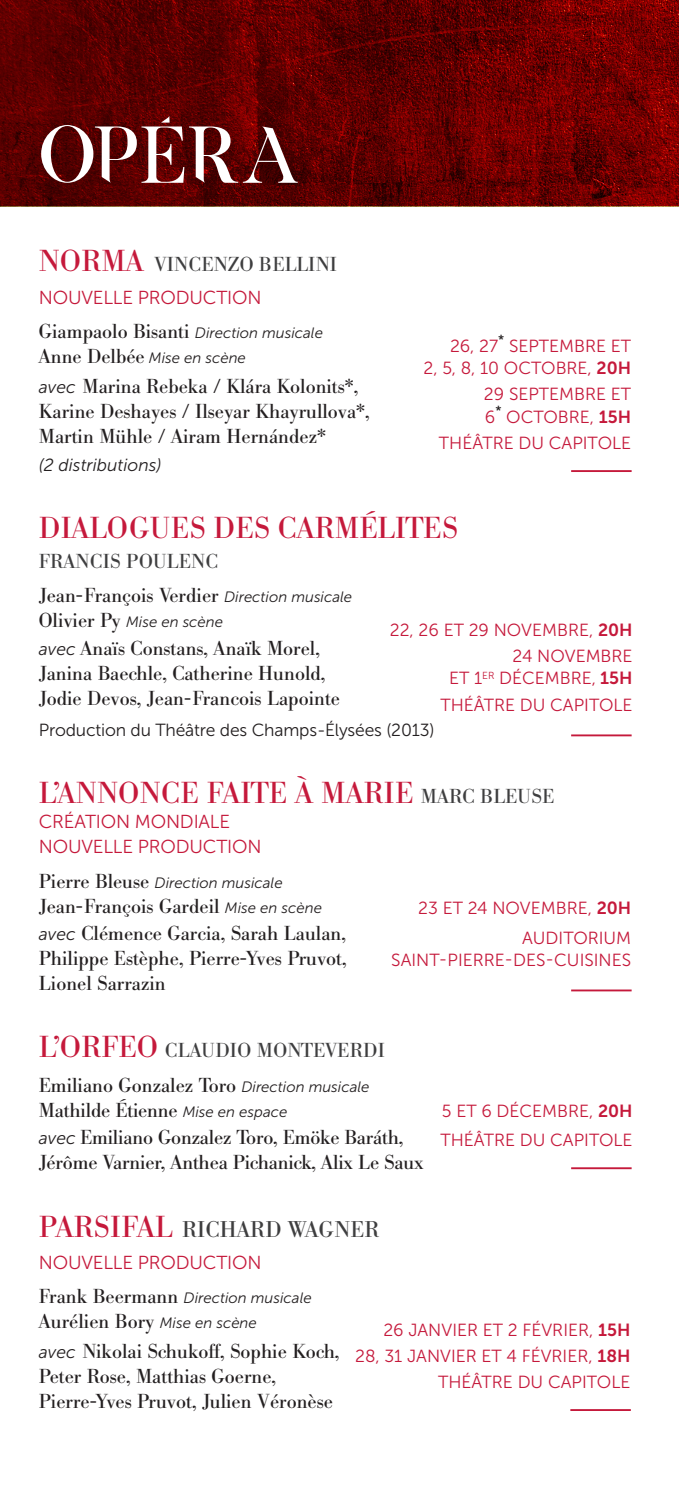
<style>
.page{position:relative;width:679px;height:1490px;background:#fff}
.page>*{position:absolute;margin:0;border:0;box-sizing:border-box;transform-origin:0 0}
.t1{font:77px "Exodus Display Sa";color:#fff}
.t2{font:30px "Bodoni BE";letter-spacing:.02em;color:#c5193b}
.t3{font:22.5px "Bodoni BE";letter-spacing:.02em;color:#3e3e3f}
.t4{font:20px/25px "Bodoni BE";color:#231f20}
.t5{font:20px "Bodoni BE";letter-spacing:.02em;color:#3e3e3f}
.t6{font:18.75px/25px "Museo Sans 300";letter-spacing:-.01em;color:#c5193b}
.t7{font:17.5px/26px "Museo Sans 300";color:#c5193b;text-align:right}
.t8{font:17.5px "Museo Sans 300";letter-spacing:-.01em;color:#231f20}
.t9{font:italic 17.5px "Museo Sans 300";color:#231f20}
.t10{font:italic 15px/25px "Museo Sans 300";color:#231f20}
.s1{font-size:30px;color:#c5193b}
.s2{font-family:"Bodoni BE";font-style:normal;font-size:20px}
.s3{font-family:"Museo Sans 300";font-style:italic;font-size:17.5px}
.s4{color:#3e3e3f}
.s5{font-family:"Museo Sans 300";font-style:italic;font-size:15px}
.s6{font-size:20px;color:#3e3e3f}
.s7{font-family:"Museo Sans 700"}
</style>
<div class="page">
<svg style="left:0;top:0;width:678px;height:206px;background:#600000"></svg>
<svg style="left:161px;top:116px;width:8px;height:7px"></svg>
<hr style="left:570px;top:470px;width:61px;height:2px;background:#c5193b">
<hr style="left:570px;top:734px;width:61px;height:2px;background:#c5193b">
<hr style="left:570px;top:989px;width:61px;height:2px;background:#c5193b">
<hr style="left:570px;top:1167px;width:61px;height:2px;background:#c5193b">
<hr style="left:570px;top:1408px;width:60px;height:2px;background:#c5193b">
<h1 class="t1" style="left:39px;top:109px;width:262px">OPERA</h1>
<p class="t5" style="left:39px;top:253px;width:299px"><span class="s1">NORMA</span> VINCENZO BELLINI</p>
<p class="t6" style="left:39px;top:285px;width:224px">NOUVELLE PRODUCTION</p>
<p class="t10" style="left:39px;top:320px;width:285px"><span class="s2">Giampaolo Bisanti</span> Direction musicale<br><span class="s2">Anne Delbée</span> Mise en scène</p>
<p class="t4" style="left:39px;top:374px;width:332px"><span class="s3">avec</span> Marina Rebeka / Klára Kolonits*,<br>Karine Deshayes / Ilseyar Khayrullova*,<br>Martin Mühle / Airam Hernández*</p>
<p class="t9" style="left:39px;top:455px;width:124px">(2 distributions)</p>
<h2 class="t2" style="left:39px;top:510px;width:420px">DIALOGUES DES CARMÉLITES</h2>
<p class="t4" style="left:39px;top:544px;width:314px;line-height:34.5px"><span class="s4">FRANCIS POULENC<br></span>Jean-François Verdier <span class="s5">Direction musicale</span></p>
<p class="t10" style="left:39px;top:610px;width:186px"><span class="s2">Olivier Py</span> Mise en scène</p>
<p class="t4" style="left:39px;top:636px;width:302px"><span class="s3">avec</span> Anaïs Constans, Anaïk Morel,<br>Janina Baechle, Catherine Hunold,<br>Jodie Devos, Jean-Francois Lapointe</p>
<p class="t8" style="left:39px;top:720px;width:397px">Production du Théâtre des Champs-Élysées (2013)</p>
<h2 class="t2" style="left:39px;top:775px;width:516px">L’ANNONCE FAITE À MARIE <span class="s6">MARC BLEUSE</span></h2>
<p class="t6" style="left:39px;top:809px;width:224px">CRÉATION MONDIALE<br>NOUVELLE PRODUCTION</p>
<p class="t10" style="left:39px;top:870px;width:245px"><span class="s2">Pierre Bleuse</span> Direction musicale</p>
<p class="t4" style="left:39px;top:892px;width:308px;line-height:27.5px">Jean-François Gardeil <span class="s5">Mise en scène </span><span class="s3">avec</span> Clémence Garcia, Sarah Laulan,</p>
<p class="t4" style="left:39px;top:946px;width:309px">Philippe Estèphe, Pierre-Yves Pruvot,<br>Lionel Sarrazin</p>
<p class="t7" style="left:423px;top:334px;width:209px;line-height:22.5px">26, 27<sup>*</sup> SEPTEMBRE ET<br>2, 5, 8, 10 OCTOBRE, <span class="s7">20H</span></p>
<p class="t7" style="left:483px;top:383px;width:149px;line-height:22.5px;text-align:left">29 SEPTEMBRE ET<br>6<sup>*</sup> OCTOBRE, <span class="s7">15H</span></p>
<p class="t7" style="left:438px;top:430px;width:193px">THÉÂTRE DU CAPITOLE</p>
<p class="t7" style="left:389px;top:617px;width:244px">22, 26 ET 29 NOVEMBRE, <span class="s7">20H<br></span>24 NOVEMBRE</p>
<p class="t7" style="left:440px;top:665px;width:193px;text-align:center">ET 1<sup>ER</sup> DÉCEMBRE, <span class="s7">15H<br></span>THÉÂTRE DU CAPITOLE</p>
<p class="t7" style="left:418px;top:893px;width:214px;line-height:29.5px">23 ET 24 NOVEMBRE, <span class="s7">20H<br></span>AUDITORIUM</p>
<p class="t7" style="left:391px;top:947px;width:241px">SAINT-PIERRE-DES-CUISINES</p>
<p class="t4" style="left:39px;top:1033px;width:347px;line-height:34.5px"><span class="s1">L’ORFEO</span> <span class="s4">CLAUDIO MONTEVERDI<br></span>Emiliano Gonzalez Toro <span class="s5">Direction musicale</span></p>
<p class="t4" style="left:39px;top:1096px;width:366px;line-height:27.5px">Mathilde Étienne <span class="s5">Mise en espace<br></span><span class="s3">avec</span> Emiliano Gonzalez Toro, Emöke Baráth,</p>
<p class="t4" style="left:39px;top:1150px;width:386px">Jérôme Varnier, Anthea Pichanick, Alix Le Saux</p>
<p class="t7" style="left:440px;top:1095px;width:193px;line-height:29.5px;text-align:left">5 ET 6 DÉCEMBRE, <span class="s7">20H<br></span>THÉÂTRE DU CAPITOLE</p>
<p class="t3" style="left:39px;top:1215px;width:341px"><span class="s1">PARSIFAL</span> RICHARD WAGNER</p>
<p class="t6" style="left:39px;top:1249px;width:224px">NOUVELLE PRODUCTION</p>
<p class="t10" style="left:39px;top:1285px;width:274px"><span class="s2">Frank Beermann</span> Direction musicale</p>
<p class="t4" style="left:39px;top:1306px;width:302px;line-height:30px">Aurélien Bory <span class="s5">Mise en scène<br></span><span class="s3">avec</span> Nikolai Schukoff, Sophie Koch,</p>
<p class="t4" style="left:39px;top:1364px;width:295px">Peter Rose, Matthias Goerne,<br>Pierre-Yves Pruvot, Julien Véronèse</p>
<p class="t7" style="left:355px;top:1316px;width:276px">26 JANVIER ET 2 FÉVRIER, <span class="s7">15H<br></span>28, 31 JANVIER ET 4 FÉVRIER, <span class="s7">18H<br></span>THÉÂTRE DU CAPITOLE</p>
</div>
